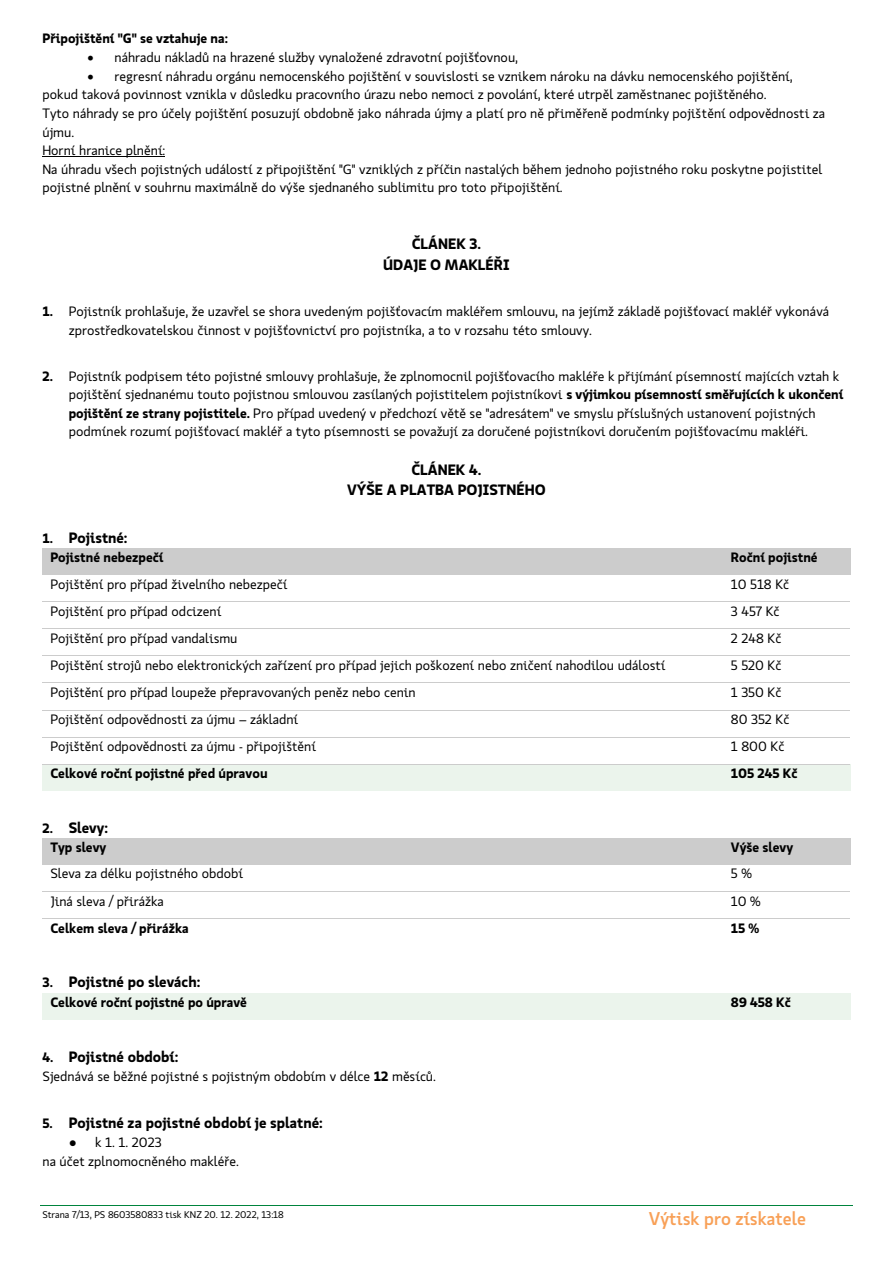
<style>
.page{position:relative;width:893px;height:1263px;background:#fff}
.page>*{position:absolute;margin:0;border:0;box-sizing:border-box;transform-origin:0 0}
.t1{font:500 18px "Koop Pro";color:#f8a057}
.t2{font:700 15px/20.7px "Koop Pro";color:#000;text-align:center}
.t3{font:13.5px/18.6px "Koop Pro";color:#000}
.t4{font:700 13.5px "Koop Pro";color:#000}
.t5{font:9.75px "Koop Pro";color:#000}
.s1{font-weight:700}
.s2{font-size:13.5px}
.s3{font-family:"Courier New"}
</style>
<div class="page">
<hr style="left:40px;top:1205px;width:813px;height:1px;background:#00843d">
<hr style="left:42px;top:156px;width:123px;height:1px;background:#000">
<div style="left:42px;top:549px;width:681px;height:26px;background:#ccc"></div>
<div style="left:723px;top:549px;width:127px;height:26px;background:#ccc"></div>
<hr style="left:42px;top:601px;width:681px;height:1px;background:#ccc">
<hr style="left:724px;top:601px;width:126px;height:1px;background:#ccc">
<hr style="left:42px;top:628px;width:681px;height:1px;background:#ccc">
<hr style="left:724px;top:628px;width:126px;height:1px;background:#ccc">
<hr style="left:42px;top:655px;width:681px;height:1px;background:#ccc">
<hr style="left:724px;top:655px;width:126px;height:1px;background:#ccc">
<hr style="left:42px;top:682px;width:681px;height:1px;background:#ccc">
<hr style="left:724px;top:682px;width:126px;height:1px;background:#ccc">
<hr style="left:42px;top:710px;width:681px;height:1px;background:#ccc">
<hr style="left:724px;top:710px;width:126px;height:1px;background:#ccc">
<hr style="left:42px;top:737px;width:681px;height:1px;background:#ccc">
<hr style="left:724px;top:737px;width:126px;height:1px;background:#ccc">
<div style="left:42px;top:765px;width:681px;height:26px;background:#ebf4ec"></div>
<div style="left:723px;top:765px;width:127px;height:26px;background:#ebf4ec"></div>
<hr style="left:42px;top:764px;width:681px;height:1px;background:#ccc">
<hr style="left:724px;top:764px;width:126px;height:1px;background:#ccc">
<div style="left:42px;top:839px;width:681px;height:26px;background:#ccc"></div>
<div style="left:723px;top:839px;width:127px;height:26px;background:#ccc"></div>
<hr style="left:42px;top:891px;width:681px;height:1px;background:#ccc">
<hr style="left:724px;top:891px;width:126px;height:1px;background:#ccc">
<hr style="left:42px;top:918px;width:681px;height:1px;background:#ccc">
<hr style="left:724px;top:918px;width:126px;height:1px;background:#ccc">
<div style="left:42px;top:993px;width:681px;height:26px;background:#ebf4ec"></div>
<div style="left:723px;top:993px;width:127px;height:26px;background:#ebf4ec"></div>
<p class="t4" style="left:42px;top:30px;width:187px">Připojištění "G" se vztahuje na:</p>
<p class="t3" style="left:87px;top:47px;width:432px">• náhradu nákladů na hrazené služby vynaložené zdravotní pojišťovnou,</p>
<p class="t3" style="left:42px;top:66px;width:784px;text-indent:45px">• regresní náhradu orgánu nemocenského pojištění v souvislosti se vznikem nároku na dávku nemocenského pojištění, pokud taková povinnost vznikla v důsledku pracovního úrazu nebo nemoci z povolání, které utrpěl zaměstnanec pojištěného.<br>Tyto náhrady se pro účely pojištění posuzují obdobně jako náhrada újmy a platí pro ně přiměřeně podmínky pojištění odpovědnosti za újmu.<br>Horní hranice plnění:<br>Na úhradu všech pojistných událostí z připojištění "G" vzniklých z příčin nastalých během jednoho pojistného roku poskytne pojistitel pojistné plnění v souhrnu maximálně do výše sjednaného sublimitu pro toto připojištění.</p>
<p class="t2" style="left:383px;top:233px;width:128px">ČLÁNEK 3.<br>ÚDAJE O MAKLÉŘI</p>
<p class="t3" style="left:69px;top:302px;width:762px;text-indent:-26px"><span class="s1">1.</span> Pojistník prohlašuje, že uzavřel se shora uvedeným pojišťovacím makléřem smlouvu, na jejímž základě pojišťovací makléř vykonává zprostředkovatelskou činnost v pojišťovnictví pro pojistníka, a to v rozsahu této smlouvy.</p>
<p class="t3" style="left:69px;top:366px;width:776px;text-indent:-26px"><span class="s1">2.</span> Pojistník podpisem této pojistné smlouvy prohlašuje, že zplnomocnil pojišťovacího makléře k přijímání písemností majících vztah k pojištění sjednanému touto pojistnou smlouvou zasílaných pojistitelem pojistníkovi <span class="s1">s výjimkou písemností směřujících k ukončení pojištění ze strany pojistitele.</span> Pro případ uvedený v předchozí větě se "adresátem" ve smyslu příslušných ustanovení pojistných podmínek rozumí pojišťovací makléř a tyto písemnosti se považují za doručené pojistníkovi doručením pojišťovacímu makléři.</p>
<p class="t2" style="left:347px;top:458px;width:200px">ČLÁNEK 4.<br>VÝŠE A PLATBA POJISTNÉHO</p>
<p class="t2" style="left:42px;top:527px;width:87px"><span class="s2">1.</span> Pojistné:</p>
<p class="t4" style="left:50px;top:549px;width:115px">Pojistné nebezpečí</p>
<p class="t4" style="left:731px;top:549px;width:88px">Roční pojistné</p>
<p class="t3" style="left:50px;top:574px;width:239px">Pojištění pro případ živelního nebezpečí</p>
<p class="t3" style="left:731px;top:574px;width:60px">10 518 Kč</p>
<p class="t3" style="left:50px;top:601px;width:173px">Pojištění pro případ odcizení</p>
<p class="t3" style="left:731px;top:601px;width:50px">3 457 Kč</p>
<p class="t3" style="left:50px;top:628px;width:189px">Pojištění pro případ vandalismu</p>
<p class="t3" style="left:731px;top:628px;width:52px">2 248 Kč</p>
<p class="t3" style="left:50px;top:655px;width:617px">Pojištění strojů nebo elektronických zařízení pro případ jejich poškození nebo zničení nahodilou událostí</p>
<p class="t3" style="left:731px;top:655px;width:52px">5 520 Kč</p>
<p class="t3" style="left:50px;top:682px;width:367px">Pojištění pro případ loupeže přepravovaných peněz nebo cenin</p>
<p class="t3" style="left:731px;top:682px;width:52px">1 350 Kč</p>
<p class="t3" style="left:50px;top:709px;width:249px">Pojištění odpovědnosti za újmu – základní</p>
<p class="t3" style="left:731px;top:709px;width:60px">80 352 Kč</p>
<p class="t3" style="left:50px;top:736px;width:267px">Pojištění odpovědnosti za újmu - připojištění</p>
<p class="t3" style="left:731px;top:736px;width:55px">1 800 Kč</p>
<p class="t4" style="left:50px;top:765px;width:219px">Celkové roční pojistné před úpravou</p>
<p class="t4" style="left:731px;top:765px;width:68px">105 245 Kč</p>
<p class="t2" style="left:42px;top:816px;width:67px"><span class="s2">2.</span> Slevy:</p>
<p class="t4" style="left:50px;top:839px;width:57px">Typ slevy</p>
<p class="t4" style="left:731px;top:839px;width:64px">Výše slevy</p>
<p class="t3" style="left:50px;top:864px;width:194px">Sleva za délku pojistného období</p>
<p class="t3" style="left:731px;top:864px;width:22px">5 %</p>
<p class="t3" style="left:50px;top:891px;width:115px">Jiná sleva / přirážka</p>
<p class="t3" style="left:731px;top:891px;width:31px">10 %</p>
<p class="t4" style="left:50px;top:919px;width:140px">Celkem sleva / přirážka</p>
<p class="t4" style="left:731px;top:919px;width:30px">15 %</p>
<p class="t2" style="left:42px;top:971px;width:159px"><span class="s2">3.</span> Pojistné po slevách:</p>
<p class="t4" style="left:50px;top:993px;width:198px">Celkové roční pojistné po úpravě</p>
<p class="t4" style="left:731px;top:993px;width:61px">89 458 Kč</p>
<p class="t2" style="left:42px;top:1045px;width:137px"><span class="s2">4.</span> Pojistné období:</p>
<p class="t3" style="left:42px;top:1066px;width:395px">Sjednává se běžné pojistné s pojistným obdobím v délce <span class="s1">12</span> měsíců.</p>
<p class="t2" style="left:42px;top:1111px;width:282px"><span class="s2">5.</span> Pojistné za pojistné období je splatné:</p>
<p class="t3" style="left:42px;top:1132px;width:198px;text-indent:26px"><span class="s3">●</span> k 1. 1. 2023<br>na účet zplnomocněného makléře.</p>
<p class="t5" style="left:42px;top:1208px;width:243px">Strana 7/13, PS 8603580833 tisk KNZ 20. 12. 2022, 13:18</p>
<h1 class="t1" style="left:649px;top:1207px;width:159px">Výtisk pro získatele</h1>
</div>
